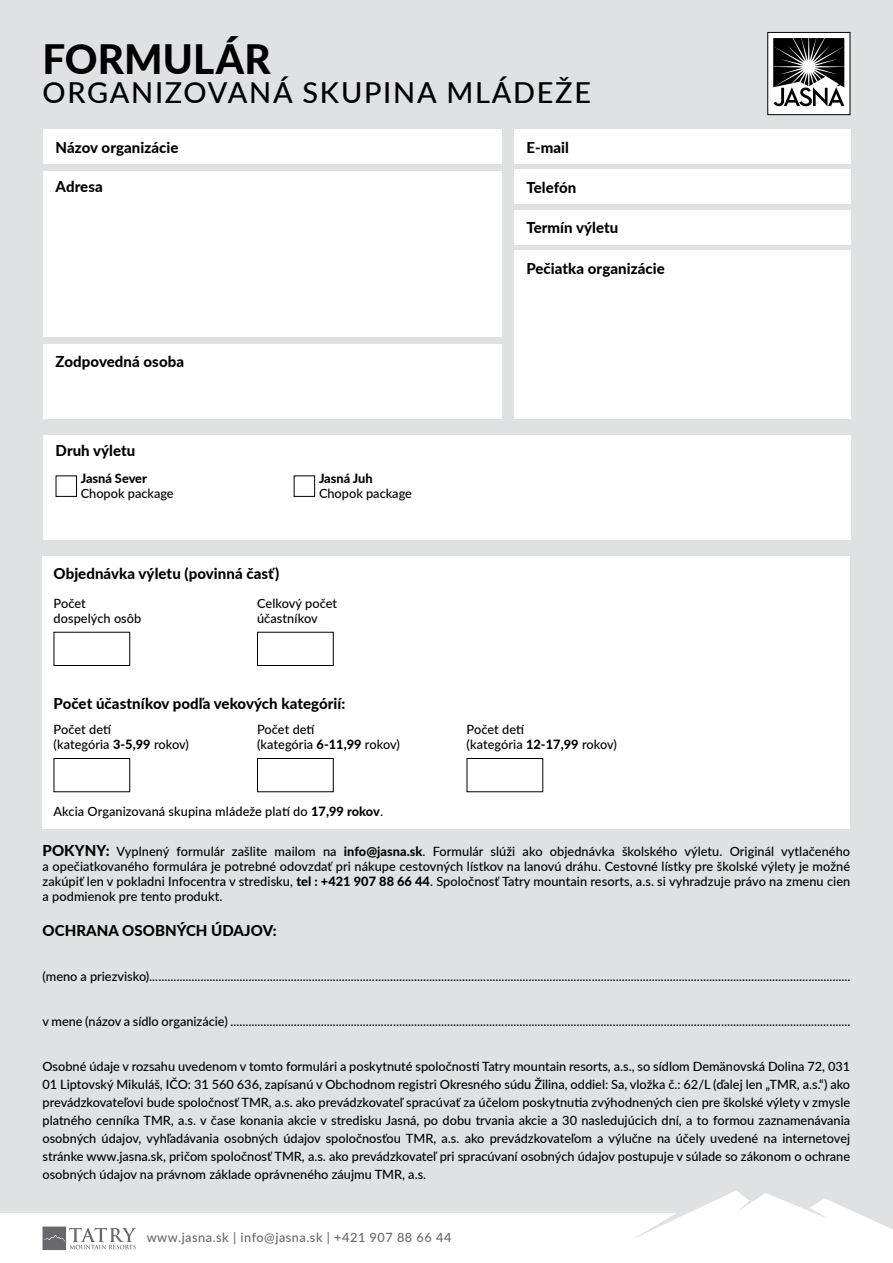
<style>
.page{position:relative;width:893px;height:1263px;background:#dfe1e2}
.page>*{position:absolute;margin:0;border:0;box-sizing:border-box;transform-origin:0 0}
.t1{font:800 40.5px "Lato";letter-spacing:.005em;color:#000}
.t2{font:500 28.95px "Lato";letter-spacing:.06em;color:#000}
.t3{font:800 15px "Lato";letter-spacing:.005em;color:#000}
.t4{font:500 12.75px/15.3px "Lato";color:#000}
.t5{font:500 12.75px "Lato";letter-spacing:.04em;color:#68676c}
.t6{font:800 12.75px "Lato";color:#000}
.s1{font-weight:800}
.s2{font-weight:800;font-size:15px}
</style>
<div class="page">
<svg style="left:0;top:1190px;width:893px;height:73px"></svg>
<div style="left:768px;top:32px;width:82px;height:83px;background:#fff"></div>
<div style="left:767px;top:32px;width:83px;height:83px;border:1px solid #000"></div>
<svg style="left:773px;top:38px;width:71px;height:68px"></svg>
<div style="left:43px;top:130px;width:459px;height:34px;background:#fff"></div>
<div style="left:514px;top:130px;width:336px;height:34px;background:#fff"></div>
<div style="left:514px;top:170px;width:336px;height:34px;background:#fff"></div>
<div style="left:514px;top:210px;width:336px;height:34px;background:#fff"></div>
<div style="left:514px;top:250px;width:336px;height:169px;background:#fff"></div>
<div style="left:43px;top:171px;width:459px;height:165px;background:#fff"></div>
<div style="left:43px;top:344px;width:459px;height:75px;background:#fff"></div>
<div style="left:43px;top:557px;width:807px;height:272px;background:#fff"></div>
<div style="left:43px;top:435px;width:807px;height:105px;background:#fff"></div>
<div style="left:56px;top:475px;width:21px;height:22px;border:1px solid #000"></div>
<div style="left:294px;top:475px;width:21px;height:22px;border:1px solid #000"></div>
<div style="left:54px;top:632px;width:76px;height:34px;border:1px solid #000"></div>
<div style="left:54px;top:758px;width:76px;height:34px;border:1px solid #000"></div>
<div style="left:257px;top:632px;width:77px;height:34px;border:1px solid #000"></div>
<div style="left:257px;top:758px;width:77px;height:34px;border:1px solid #000"></div>
<div style="left:467px;top:758px;width:76px;height:34px;border:1px solid #000"></div>
<h1 class="t1" style="left:43px;top:29px;width:230px">FORMULÁR</h1>
<h2 class="t2" style="left:43px;top:71px;width:550px">ORGANIZOVANÁ SKUPINA MLÁDEŽE</h2>
<p class="t3" style="left:526px;top:136px;width:44px">E-mail</p>
<p class="t3" style="left:526px;top:176px;width:51px">Telefón</p>
<p class="t3" style="left:526px;top:217px;width:93px">Termín výletu</p>
<p class="t3" style="left:526px;top:257px;width:140px">Pečiatka organizácie</p>
<p class="t3" style="left:56px;top:136px;width:124px">Názov organizácie</p>
<p class="t3" style="left:56px;top:175px;width:49px">Adresa</p>
<p class="t3" style="left:56px;top:350px;width:130px">Zodpovedná osoba</p>
<p class="t3" style="left:56px;top:439px;width:81px">Druh výletu</p>
<p class="t6" style="left:81px;top:469px;width:68px">Jasná Sever</p>
<p class="t4" style="left:81px;top:485px;width:94px">Chopok package</p>
<p class="t3" style="left:54px;top:563px;width:227px">Objednávka výletu (povinná časť)</p>
<p class="t6" style="left:319px;top:469px;width:55px">Jasná Juh</p>
<p class="t4" style="left:319px;top:485px;width:94px">Chopok package</p>
<p class="t4" style="left:54px;top:595px;width:89px">Počet dospelých osôb</p>
<p class="t4" style="left:257px;top:595px;width:82px">Celkový počet účastníkov</p>
<p class="t3" style="left:54px;top:692px;width:293px">Počet účastníkov podľa vekových kategórií:</p>
<p class="t4" style="left:54px;top:721px;width:137px">Počet detí<br>(kategória <span class="s1">3-5,99</span> rokov)</p>
<p class="t4" style="left:257px;top:721px;width:144px">Počet detí<br>(kategória <span class="s1">6-11,99</span> rokov)</p>
<p class="t4" style="left:467px;top:721px;width:152px">Počet detí<br>(kategória <span class="s1">12-17,99</span> rokov)</p>
<p class="t4" style="left:54px;top:803px;width:331px">Akcia Organizovaná skupina mládeže platí do <span class="s1">17,99 rokov</span>.</p>
<p class="t4" style="left:43px;top:843px;width:809px;text-align:justify"><span class="s2">POKYNY:</span> Vyplnený formulár zašlite mailom na <span class="s1">info@jasna.sk</span>. Formulár slúži ako objednávka školského výletu. Originál vytlačeného a opečiatkovaného formulára je potrebné odovzdať pri nákupe cestovných lístkov na lanovú dráhu. Cestovné lístky pre školské výlety je možné zakúpiť len v pokladni Infocentra v stredisku, <span class="s1">tel : +421 907 88 66 44</span>. Spoločnosť Tatry mountain resorts, a.s. si vyhradzuje právo na zmenu cien a podmienok pre tento produkt.</p>
<p class="t3" style="left:43px;top:919px;width:236px">OCHRANA OSOBNÝCH ÚDAJOV:</p>
<p class="t4" style="left:43px;top:968px;width:809px">(meno a priezvisko).........................................................................................................................................................................................................................................</p>
<p class="t4" style="left:43px;top:1013px;width:809px">v mene (názov a sídlo organizácie) ..............................................................................................................................................................................................................</p>
<p class="t4" style="left:43px;top:1057px;width:809px;line-height:18px;text-align:justify">Osobné údaje v rozsahu uvedenom v tomto formulári a poskytnuté spoločnosti Tatry mountain resorts, a.s., so sídlom Demänovská Dolina 72, 031<br>01 Liptovský Mikuláš, IČO: 31 560 636, zapísanú v Obchodnom registri Okresného súdu Žilina, oddiel: Sa, vložka č.: 62/L (ďalej len „TMR, a.s.“) ako prevádzkovateľovi bude spoločnosť TMR, a.s. ako prevádzkovateľ spracúvať za účelom poskytnutia zvýhodnených cien pre školské výlety v zmysle platného cenníka TMR, a.s. v čase konania akcie v stredisku Jasná, po dobu trvania akcie a 30 nasledujúcich dní, a to formou zaznamenávania osobných údajov, vyhľadávania osobných údajov spoločnosťou TMR, a.s. ako prevádzkovateľom a výlučne na účely uvedené na internetovej stránke www.jasna.sk, pričom spoločnosť TMR, a.s. ako prevádzkovateľ pri spracúvaní osobných údajov postupuje v súlade so zákonom o ochrane osobných údajov na právnom základe oprávneného záujmu TMR, a.s.</p>
<p class="t5" style="left:147px;top:1228px;width:306px">www.jasna.sk | info@jasna.sk | +421 907 88 66 44</p>
</div>
